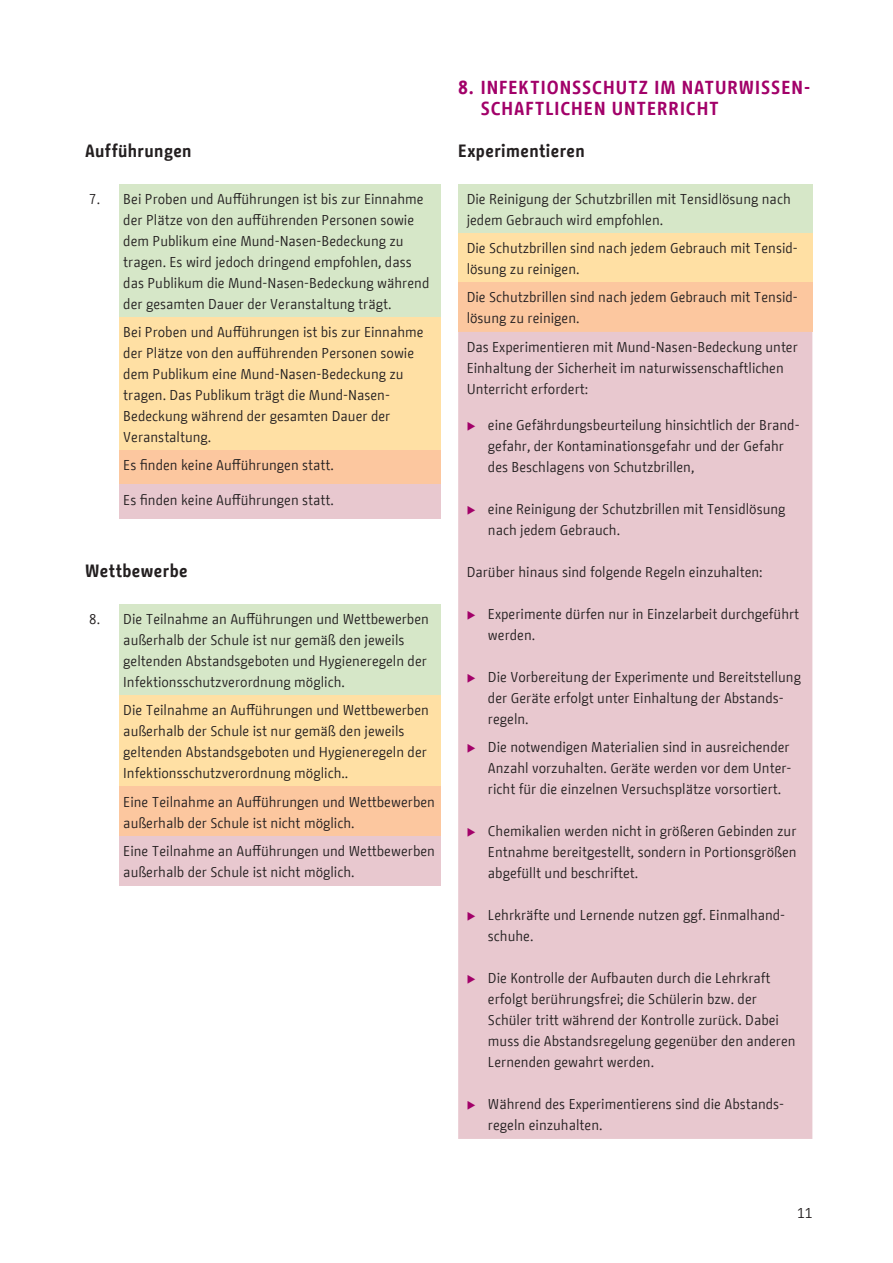
<style>
.page{position:relative;width:893px;height:1263px;background:#fff}
.page>*{position:absolute;margin:0;border:0;box-sizing:border-box;transform-origin:0 0}
.t1{font:700 18.75px/21px "BMF Change";letter-spacing:.05em;color:#a20169}
.t2{font:700 17.7px "BMF Change";letter-spacing:.025em;color:#231f20}
.t3{font:14.25px/21px "BMF Change";color:#231f20}
</style>
<div class="page">
<div style="left:119px;top:184px;width:322px;height:133px;background:#d6e7c8"></div>
<div style="left:119px;top:317px;width:322px;height:134px;background:#ffe0a4"></div>
<div style="left:119px;top:451px;width:322px;height:34px;background:#fcc79f"></div>
<div style="left:119px;top:485px;width:322px;height:34px;background:#e8c8cf"></div>
<div style="left:119px;top:604px;width:322px;height:91px;background:#d6e7c8"></div>
<div style="left:119px;top:695px;width:322px;height:92px;background:#ffe0a4"></div>
<div style="left:119px;top:787px;width:322px;height:49px;background:#fcc79f"></div>
<div style="left:119px;top:836px;width:322px;height:49px;background:#e8c8cf"></div>
<div style="left:458px;top:184px;width:354px;height:49px;background:#d6e7c8"></div>
<div style="left:458px;top:233px;width:354px;height:50px;background:#ffe0a4"></div>
<div style="left:458px;top:283px;width:354px;height:49px;background:#fcc79f"></div>
<div style="left:458px;top:332px;width:354px;height:807px;background:#e8c8cf"></div>
<svg style="left:468px;top:422px;width:7px;height:9px"></svg>
<svg style="left:468px;top:506px;width:7px;height:9px"></svg>
<svg style="left:468px;top:611px;width:7px;height:9px"></svg>
<svg style="left:468px;top:674px;width:7px;height:9px"></svg>
<svg style="left:468px;top:744px;width:7px;height:9px"></svg>
<svg style="left:468px;top:828px;width:7px;height:9px"></svg>
<svg style="left:468px;top:912px;width:7px;height:9px"></svg>
<svg style="left:468px;top:975px;width:7px;height:9px"></svg>
<svg style="left:468px;top:1101px;width:7px;height:9px"></svg>
<p class="t2" style="left:85px;top:138px;width:108px">Aufführungen</p>
<p class="t3" style="left:123px;top:188px;width:308px;text-indent:-34px">7. Bei Proben und Aufführungen ist bis zur Einnahme der Plätze von den aufführenden Personen sowie dem Publikum eine Mund-Nasen-Bedeckung zu tragen. Es wird jedoch dringend empfohlen, dass das Publikum die Mund-Nasen-Bedeckung während der gesamten Dauer der Veranstaltung trägt.</p>
<p class="t3" style="left:123px;top:322px;width:302px">Bei Proben und Aufführungen ist bis zur Einnahme der Plätze von den aufführenden Personen sowie dem Publikum eine Mund-Nasen-Bedeckung zu tragen. Das Publikum trägt die Mund-Nasen-Bedeckung während der gesamten Dauer der Veranstaltung.</p>
<p class="t3" style="left:123px;top:455px;width:212px">Es finden keine Aufführungen statt.</p>
<p class="t3" style="left:123px;top:489px;width:212px">Es finden keine Aufführungen statt.</p>
<p class="t2" style="left:85px;top:558px;width:104px">Wettbewerbe</p>
<p class="t3" style="left:123px;top:608px;width:307px;text-indent:-34px">8. Die Teilnahme an Aufführungen und Wettbewerben außerhalb der Schule ist nur gemäß den jeweils geltenden Abstandsgeboten und Hygieneregeln der Infektionsschutzverordnung möglich.</p>
<p class="t3" style="left:123px;top:700px;width:307px">Die Teilnahme an Aufführungen und Wettbewerben außerhalb der Schule ist nur gemäß den jeweils geltenden Abstandsgeboten und Hygieneregeln der Infektionsschutzverordnung möglich..</p>
<p class="t3" style="left:123px;top:791px;width:313px">Eine Teilnahme an Aufführungen und Wettbewerben außerhalb der Schule ist nicht möglich.</p>
<p class="t3" style="left:123px;top:840px;width:313px">Eine Teilnahme an Aufführungen und Wettbewerben außerhalb der Schule ist nicht möglich.</p>
<h1 class="t1" style="left:481px;top:77px;width:329px;text-indent:-22px">8. INFEKTIONSSCHUTZ IM NATURWISSEN-<br>SCHAFTLICHEN UNTERRICHT</h1>
<p class="t2" style="left:458px;top:138px;width:128px">Experimentieren</p>
<p class="t3" style="left:467px;top:188px;width:326px">Die Reinigung der Schutzbrillen mit Tensidlösung nach jedem Gebrauch wird empfohlen.</p>
<p class="t3" style="left:467px;top:238px;width:333px">Die Schutzbrillen sind nach jedem Gebrauch mit Tensid&shy;lösung zu reinigen.</p>
<p class="t3" style="left:467px;top:287px;width:333px">Die Schutzbrillen sind nach jedem Gebrauch mit Tensid&shy;lösung zu reinigen.</p>
<p class="t3" style="left:467px;top:336px;width:333px">Das Experimentieren mit Mund-Nasen-Bedeckung unter<br>Einhaltung der Sicherheit im naturwissenschaftlichen<br>Unterricht erfordert:</p>
<p class="t3" style="left:488px;top:415px;width:313px">eine Gefährdungsbeurteilung hinsichtlich der Brand&shy;gefahr, der Kontaminationsgefahr und der Gefahr des Beschlagens von Schutzbrillen,</p>
<p class="t3" style="left:488px;top:499px;width:299px">eine Reinigung der Schutzbrillen mit Tensidlösung nach jedem Gebrauch.</p>
<p class="t3" style="left:467px;top:562px;width:298px">Darüber hinaus sind folgende Regeln einzuhalten:</p>
<p class="t3" style="left:488px;top:604px;width:313px">Experimente dürfen nur in Einzelarbeit durchgeführt werden.</p>
<p class="t3" style="left:488px;top:667px;width:315px">Die Vorbereitung der Experimente und Bereitstellung der Geräte erfolgt unter Einhaltung der Abstands&shy;regeln.</p>
<p class="t3" style="left:488px;top:737px;width:305px">Die notwendigen Materialien sind in ausreichender<br>Anzahl vorzuhalten. Geräte werden vor dem Unter&shy;richt für die einzelnen Versuchsplätze vorsortiert.</p>
<p class="t3" style="left:488px;top:821px;width:310px;text-align:justify">Chemikalien werden nicht in größeren Gebinden zur Entnahme bereitgestellt, sondern in Portionsgrößen abgefüllt und beschriftet.</p>
<p class="t3" style="left:488px;top:905px;width:299px">Lehrkräfte und Lernende nutzen ggf. Einmalhand&shy;schuhe.</p>
<p class="t3" style="left:488px;top:968px;width:309px">Die Kontrolle der Aufbauten durch die Lehrkraft erfolgt berührungsfrei; die Schülerin bzw. der Schüler tritt während der Kontrolle zurück. Dabei muss die Abstandsregelung gegenüber den anderen Lernenden gewahrt werden.</p>
<p class="t3" style="left:488px;top:1094px;width:296px">Während des Experimentierens sind die Abstands&shy;regeln einzuhalten.</p>
<p class="t3" style="left:797px;top:1202px;width:16px">11</p>
</div>
